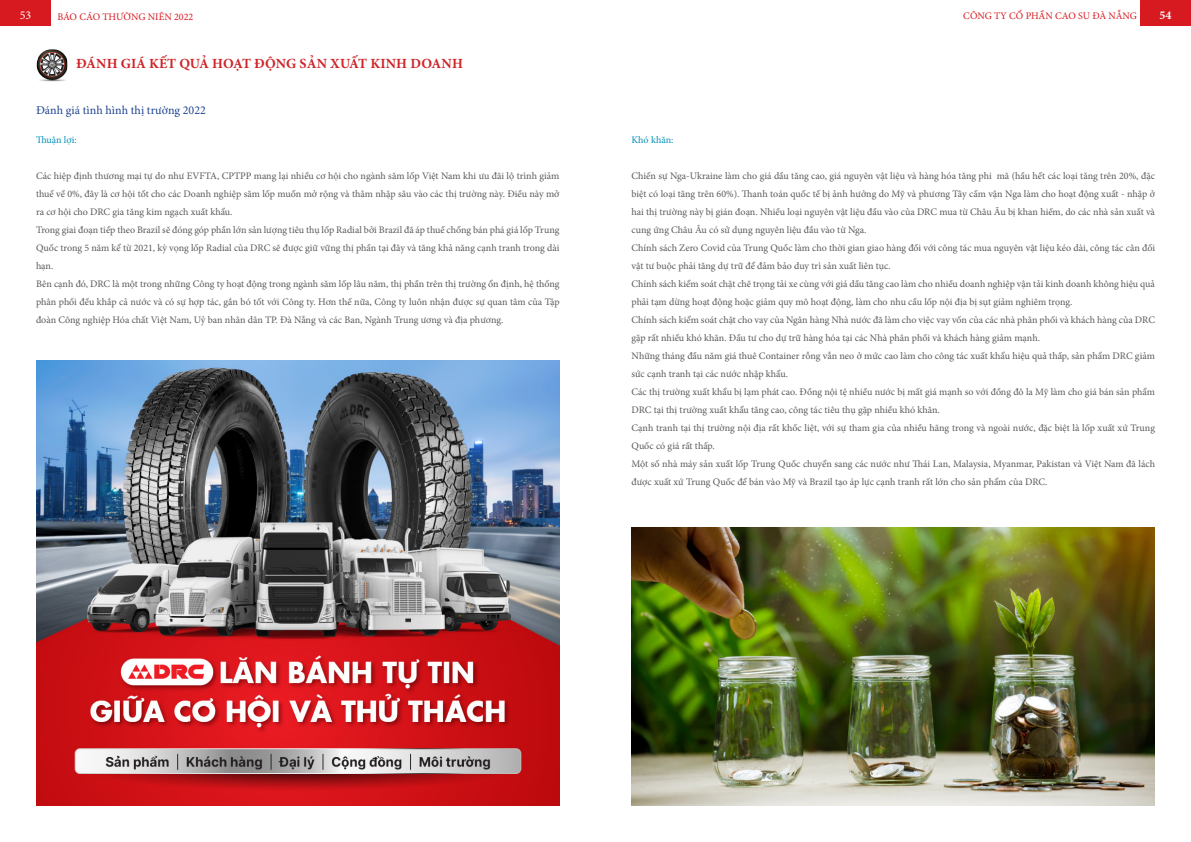
<style>
.page{position:relative;width:1191px;height:842px;background:#fff}
.page>*{position:absolute;margin:0;border:0;box-sizing:border-box;transform-origin:0 0}
.t1{font:700 14px "Minion Pro";letter-spacing:.005em;color:#ce2428}
.t2{font:12px "Minion Pro";color:#204491}
.t3{font:12px "Minion Pro";color:#fff}
.t4{font:700 12px "Minion Pro";color:#fff}
.t5{font:10px/18px "Minion Pro";color:#58595b}
.t6{font:10px "Minion Pro";color:#d71920}
.t7{font:10px "Minion Pro";color:#008fba}
</style>
<div class="page">
<div style="left:0;top:0;width:51px;height:26px;background:#d71920"></div>
<div style="left:1140px;top:0;width:51px;height:26px;background:#d71920"></div>
<img style="left:36px;top:49px;width:31px;height:33px">
<img style="left:631px;top:527px;width:524px;height:279px">
<img style="left:36px;top:360px;width:523px;height:446px">
<p class="t3" style="left:20px;top:7px;width:13px">53</p>
<p class="t6" style="left:57px;top:10px;width:137px">BÁO CÁO THƯỜNG NIÊN 2022</p>
<p class="t6" style="left:963px;top:9px;width:175px">CÔNG TY CỔ PHẦN CAO SU ĐÀ NẴNG</p>
<p class="t4" style="left:1159px;top:6px;width:13px">54</p>
<h1 class="t1" style="left:76px;top:54px;width:388px">ĐÁNH GIÁ KẾT QUẢ HOẠT ĐỘNG SẢN XUẤT KINH DOANH</h1>
<p class="t2" style="left:36px;top:102px;width:171px">Đánh giá tình hình thị trường 2022</p>
<p class="t7" style="left:36px;top:133px;width:42px">Thuận lợi:</p>
<p class="t5" style="left:36px;top:167px;width:525px">Các hiệp định thương mại tự do như EVFTA, CPTPP mang lại nhiều cơ hội cho ngành săm lốp Việt Nam khi ưu đãi lộ trình giảm thuế về 0%, đây là cơ hội tốt cho các Doanh nghiệp săm lốp muốn mở rộng và thâm nhập sâu vào các thị trường này. Điều này mở ra cơ hội cho DRC gia tăng kim ngạch xuất khẩu.<br>Trong giai đoạn tiếp theo Brazil sẽ đóng góp phần lớn sản lượng tiêu thụ lốp Radial bởi Brazil đã áp thuế chống bán phá giá lốp Trung Quốc trong 5 năm kể từ 2021, kỳ vọng lốp Radial của DRC sẽ được giữ vững thị phần tại đây và tăng khả năng cạnh tranh trong dài hạn.<br>Bên cạnh đó, DRC là một trong những Công ty hoạt động trong ngành săm lốp lâu năm, thị phần trên thị trường ổn định, hệ thống phân phối đều khắp cả nước và có sự hợp tác, gắn bó tốt với Công ty. Hơn thế nữa, Công ty luôn nhận được sự quan tâm của Tập đoàn Công nghiệp Hóa chất Việt Nam, Uỷ ban nhân dân TP. Đà Nẵng và các Ban, Ngành Trung ương và địa phương.</p>
<p class="t7" style="left:631px;top:133px;width:43px">Khó khăn:</p>
<p class="t5" style="left:631px;top:167px;width:525px">Chiến sự Nga-Ukraine làm cho giá dầu tăng cao, giá nguyên vật liệu và hàng hóa tăng phi mã (hầu hết các loại tăng trên 20%, đặc biệt có loại tăng trên 60%). Thanh toán quốc tế bị ảnh hưởng do Mỹ và phương Tây cấm vận Nga làm cho hoạt động xuất - nhập ở hai thị trường này bị gián đoạn. Nhiều loại nguyên vật liệu đầu vào của DRC mua từ Châu Âu bị khan hiếm, do các nhà sản xuất và cung ứng Châu Âu có sử dụng nguyên liệu đầu vào từ Nga.<br>Chính sách Zero Covid của Trung Quốc làm cho thời gian giao hàng đối với công tác mua nguyên vật liệu kéo dài, công tác cân đối vật tư buộc phải tăng dự trữ để đảm bảo duy trì sản xuất liên tục.<br>Chính sách kiểm soát chặt chẽ trọng tải xe cùng với giá dầu tăng cao làm cho nhiều doanh nghiệp vận tải kinh doanh không hiệu quả phải tạm dừng hoạt động hoặc giảm quy mô hoạt động, làm cho nhu cầu lốp nội địa bị sụt giảm nghiêm trọng.<br>Chính sách kiểm soát chặt cho vay của Ngân hàng Nhà nước đã làm cho việc vay vốn của các nhà phân phối và khách hàng của DRC gặp rất nhiều khó khăn. Đầu tư cho dự trữ hàng hóa tại các Nhà phân phối và khách hàng giảm mạnh.<br>Những tháng đầu năm giá thuê Container rỗng vẫn neo ở mức cao làm cho công tác xuất khẩu hiệu quả thấp, sản phẩm DRC giảm sức cạnh tranh tại các nước nhập khẩu.<br>Các thị trường xuất khẩu bị lạm phát cao. Đồng nội tệ nhiều nước bị mất giá mạnh so với đồng đô la Mỹ làm cho giá bán sản phẩm DRC tại thị trường xuất khẩu tăng cao, công tác tiêu thụ gặp nhiều khó khăn.<br>Cạnh tranh tại thị trường nội địa rất khốc liệt, với sự tham gia của nhiều hãng trong và ngoài nước, đặc biệt là lốp xuất xứ Trung Quốc có giá rất thấp.<br>Một số nhà máy sản xuất lốp Trung Quốc chuyển sang các nước như Thái Lan, Malaysia, Myanmar, Pakistan và Việt Nam đã lách được xuất xứ Trung Quốc để bán vào Mỹ và Brazil tạo áp lực cạnh tranh rất lớn cho sản phẩm của DRC.</p>
</div>
